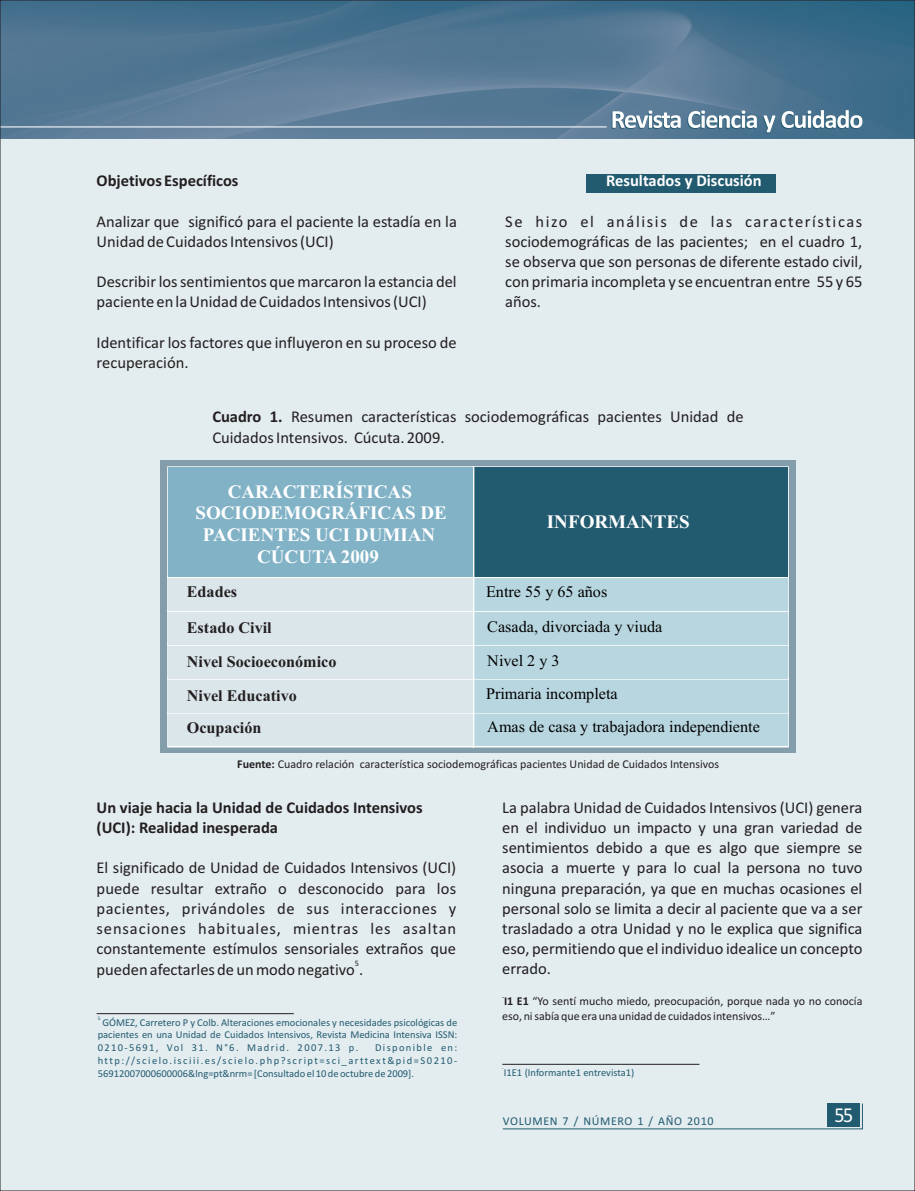
<style>
.page{position:relative;width:915px;height:1191px;background:#fff}
.page>*{position:absolute;margin:0;border:0;box-sizing:border-box;transform-origin:0 0}
.t1{font:21.3px "Calibri";color:#fff;scale:.94 1}
.t2{font:700 19.05px/21.5px "Times New Roman";color:#fff;text-align:center}
.t3{font:16.5px/20.1px "Calibri";color:#231f20}
.t4{font:700 16.5px/20.1px "Calibri";color:#231f20}
.t5{font:700 16.5px "Calibri";color:#fff}
.t6{font:16.2px/33.9px "Times New Roman";color:#000}
.t7{font:700 16.2px/33.9px "Times New Roman";color:#231f20}
.t8{font:12px/14.7px "Calibri";color:#231f20}
.t9{font:12px "Calibri";letter-spacing:.055em;color:#225b70}
.t10{font:10.5px/12.8px "Calibri";color:#225b70;text-align:justify}
.t11{font:8.25px "Calibri";color:#231f20}
.t12{font:700 6px "Calibri";color:#231f20}
.t13{font:5.25px "Calibri";color:#225b70}
.s1{font-weight:700}
</style>
<div class="page">
<div style="left:0;top:0;width:914px;height:1191px;background:#e3ecef"></div>
<div style="left:586px;top:174px;width:189px;height:19px;background:#225b70"></div>
<div style="left:160px;top:460px;width:635px;height:293px;background:#849daa"></div>
<div style="left:472px;top:711px;width:316px;height:36px;border:2px solid #fff"></div>
<div style="left:473px;top:712px;width:314px;height:34px;background:#b8d6e0"></div>
<div style="left:167px;top:711px;width:307px;height:36px;border:2px solid #fff"></div>
<div style="left:168px;top:712px;width:305px;height:34px;background:#dbe6eb"></div>
<div style="left:473px;top:678px;width:314px;height:34px;background:#b8d6e0"></div>
<div style="left:167px;top:677px;width:307px;height:36px;border:2px solid #fff"></div>
<div style="left:168px;top:678px;width:305px;height:34px;background:#dbe6eb"></div>
<div style="left:473px;top:644px;width:314px;height:34px;background:#b8d6e0"></div>
<div style="left:167px;top:643px;width:307px;height:36px;border:2px solid #fff"></div>
<div style="left:168px;top:644px;width:305px;height:34px;background:#dbe6eb"></div>
<div style="left:472px;top:609px;width:316px;height:37px;border:2px solid #fff"></div>
<div style="left:473px;top:611px;width:314px;height:33px;background:#b8d6e0"></div>
<div style="left:167px;top:609px;width:307px;height:37px;border:2px solid #fff"></div>
<div style="left:168px;top:611px;width:305px;height:33px;background:#dbe6eb"></div>
<div style="left:472px;top:576px;width:316px;height:36px;border:2px solid #fff"></div>
<div style="left:473px;top:577px;width:314px;height:34px;background:#b8d6e0"></div>
<div style="left:167px;top:576px;width:307px;height:36px;border:2px solid #fff"></div>
<div style="left:168px;top:577px;width:305px;height:34px;background:#dbe6eb"></div>
<div style="left:472px;top:466px;width:316px;height:112px;border:2px solid #fff"></div>
<div style="left:473px;top:467px;width:314px;height:110px;background:#225b70"></div>
<div style="left:167px;top:466px;width:307px;height:112px;border:2px solid #fff"></div>
<div style="left:168px;top:467px;width:305px;height:110px;background:#81b2c6"></div>
<hr style="left:97px;top:1013px;width:197px;height:1px;background:#231f20">
<hr style="left:502px;top:1064px;width:197px;height:1px;background:#231f20">
<svg style="left:502px;top:1103px;width:361px;height:26px"></svg>
<img style="left:2px;top:2px;width:910px;height:137px">
<svg style="left:611px;top:110px;width:251px;height:23px;background:#829eb1"></svg>
<hr style="left:0;top:126px;width:606px;height:1px;background:#fff">
<p class="t4" style="left:97px;top:172px;width:143px">Objetivos Específicos</p>
<p class="t3" style="left:97px;top:212px;width:361px">Analizar que significó para el paciente la estadía en la<br>Unidad de Cuidados Intensivos (UCI)</p>
<p class="t3" style="left:97px;top:273px;width:361px">Describir los sentimientos que marcaron la estancia del paciente en la Unidad de Cuidados Intensivos (UCI)</p>
<p class="t3" style="left:97px;top:333px;width:361px">Identificar los factores que influyeron en su proceso de recuperación.</p>
<p class="t5" style="left:606px;top:174px;width:157px">Resultados y Discusión</p>
<p class="t3" style="left:505px;top:212px;width:358px;text-align:justify">Se hizo el análisis de las características sociodemográficas de las pacientes; en el cuadro 1, se observa que son personas de diferente estado civil, con primaria incompleta y se encuentran entre 55 y 65 años.</p>
<p class="t3" style="left:212px;top:408px;width:532px"><span class="s1">Cuadro 1.</span> Resumen características sociodemográficas pacientes Unidad de<br>Cuidados Intensivos. Cúcuta. 2009.</p>
<p class="t2" style="left:195px;top:483px;width:253px">CARACTERÍSTICAS<br>SOCIODEMOGRÁFICAS DE<br>PACIENTES UCI DUMIAN<br>CÚCUTA 2009</p>
<p class="t7" style="left:187px;top:576px;width:52px">Edades</p>
<p class="t7" style="left:187px;top:612px;width:151px">Estado Civil<br>Nivel Socioeconómico<br>Nivel Educativo</p>
<p class="t7" style="left:187px;top:712px;width:76px">Ocupación</p>
<p class="t2" style="left:546px;top:513px;width:144px">INFORMANTES</p>
<p class="t6" style="left:486px;top:576px;width:275px">Entre 55 y 65 años<br>Casada, divorciada y viuda<br>Nivel 2 y 3<br>Primaria incompleta<br>Amas de casa y trabajadora independiente</p>
<p class="t8" style="left:237px;top:758px;width:483px"><span class="s1">Fuente:</span> Cuadro relación característica sociodemográficas pacientes Unidad de Cuidados Intensivos</p>
<p class="t4" style="left:97px;top:798px;width:327px">Un viaje hacia la Unidad de Cuidados Intensivos (UCI): Realidad inesperada</p>
<p class="t3" style="left:96px;top:859px;width:361px;text-align:justify">El significado de Unidad de Cuidados Intensivos (UCI) puede resultar extraño o desconocido para los pacientes, privándoles de sus interacciones y sensaciones habituales, mientras les asaltan constantemente estímulos sensoriales extraños que</p>
<p class="t11" style="left:355px;top:960px;width:6px">5</p>
<p class="t3" style="left:96px;top:960px;width:268px">pueden afectarles de un modo negativo .</p>
<p class="t13" style="left:98px;top:1016px;width:4px">5</p>
<p class="t10" style="left:98px;top:1016px;width:361px;text-indent:5px">GÓMEZ, Carretero P y Colb. Alteraciones emocionales y necesidades psicológicas de pacientes en una Unidad de Cuidados Intensivos, Revista Medicina Intensiva ISSN:<br>0210-5691, Vol 31. N°6. Madrid. 2007.13 p.</p>
<p class="t10" style="left:98px;top:1042px;width:361px;text-indent:277px">Disponible en: http://scielo.isciii.es/scielo.php?script=sci_arttext&amp;pid=S0210- 56912007000600006&amp;lng=pt&amp;nrm= [Consultado el 10 de octubre de 2009].</p>
<p class="t3" style="left:502px;top:798px;width:361px;text-align:justify">La palabra Unidad de Cuidados Intensivos (UCI) genera en el individuo un impacto y una gran variedad de sentimientos debido a que es algo que siempre se asocia a muerte y para lo cual la persona no tuvo ninguna preparación, ya que en muchas ocasiones el personal solo se limita a decir al paciente que va a ser trasladado a otra Unidad y no le explica que significa eso, permitiendo que el individuo idealice un concepto errado.</p>
<p class="t12" style="left:502px;top:994px;width:3px">-</p>
<p class="t8" style="left:502px;top:994px;width:361px"><span class="s1">I1 E1</span> “Yo sentí mucho miedo, preocupación, porque nada yo no conocía eso, ni sabía que era una unidad de cuidados intensivos…”</p>
<p class="t13" style="left:502px;top:1066px;width:3px">-</p>
<p class="t10" style="left:503px;top:1066px;width:132px">I1E1 (Informante1 entrevista1)</p>
<p class="t9" style="left:502px;top:1116px;width:212px">VOLUMEN 7 / NÚMERO 1 / AÑO 2010</p>
<p class="t1" style="left:834px;top:1106px;width:22px">55</p>
</div>
